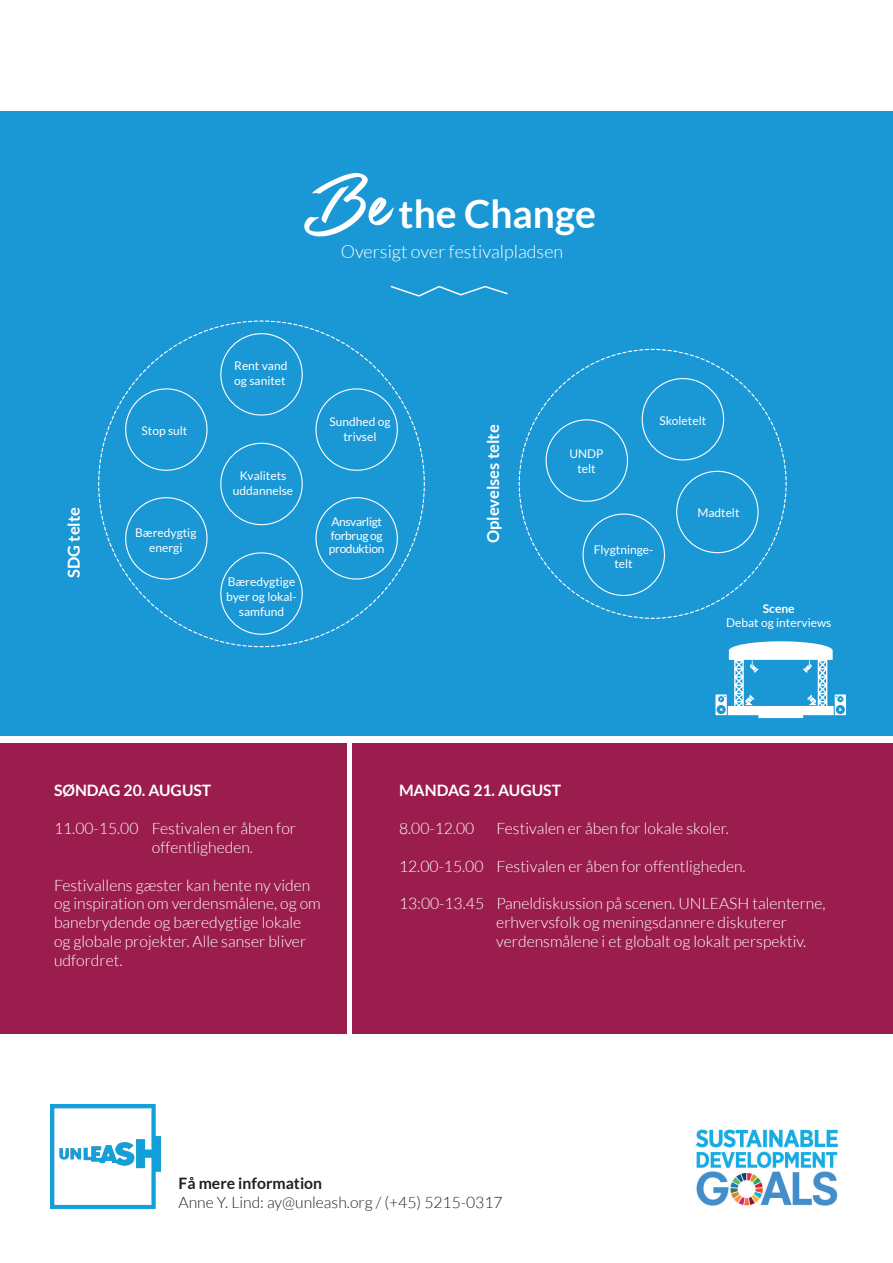
<style>
.page{position:relative;width:893px;height:1263px;background:#fff}
.page>*{position:absolute;margin:0;border:0;box-sizing:border-box;transform-origin:0 0}
.t1{font:700 39px "Lato";color:#fff}
.t2{font:300 18px "Lato";color:#fff}
.t3{font:700 16.5px "Lato";color:#fff}
.t4{font:300 15.75px/18.9px "Lato";color:#fff}
.t5{font:300 15.75px "Lato";color:#231f20}
.t6{font:700 15.75px "Lato";color:#fff}
.t7{font:700 15.75px "Lato";color:#231f20}
.t8{font:12px/15px "Lato";color:#fff;text-align:center}
.t9{font:12px/13.5px "Lato";letter-spacing:-.03em;color:#fff}
.t10{font:700 12px "Lato";color:#fff}
.s1{font-family:"Guld Script PERSONALUSEONLY";font-weight:400;font-size:82.5px}
</style>
<div class="page">
<img style="left:51px;top:1105px;width:109px;height:104px">
<div style="left:0;top:743px;width:347px;height:290px;background:#9a1d4e"></div>
<div style="left:353px;top:743px;width:539px;height:290px;background:#9a1d4e"></div>
<img style="left:695px;top:1129px;width:143px;height:77px">
<div style="left:0;top:111px;width:892px;height:624px;background:#1a97d5"></div>
<svg style="left:518px;top:348px;width:269px;height:271px"></svg>
<div style="left:546px;top:419px;width:82px;height:83px;border:1px solid #fff;border-radius:50%"></div>
<div style="left:642px;top:378px;width:82px;height:82px;border:1px solid #fff;border-radius:50%"></div>
<div style="left:676px;top:471px;width:83px;height:82px;border:1px solid #fff;border-radius:50%"></div>
<div style="left:582px;top:513px;width:83px;height:83px;border:1px solid #fff;border-radius:50%"></div>
<svg style="left:98px;top:320px;width:327px;height:328px"></svg>
<svg style="left:715px;top:641px;width:131px;height:77px"></svg>
<svg style="left:390px;top:285px;width:118px;height:12px"></svg>
<p class="t3" style="left:63px;top:578px;width:73px;rotate:-90deg">SDG telte</p>
<h1 class="t1" style="left:304px;top:189px;width:294px"><span class="s1">Be</span> the Change</h1>
<p class="t2" style="left:341px;top:240px;width:224px">Oversigt over festivalpladsen</p>
<p class="t8" style="left:142px;top:423px;width:47px">Stop sult</p>
<p class="t8" style="left:135px;top:525px;width:63px">Bæredygtig energi</p>
<p class="t8" style="left:234px;top:357px;width:55px;text-align:left">Rent vand og sanitet</p>
<p class="t8" style="left:233px;top:468px;width:62px">Kvalitets uddannelse</p>
<p class="t8" style="left:226px;top:574px;width:72px">Bæredygtige byer og lokal&shy;samfund</p>
<p class="t8" style="left:329px;top:413px;width:63px">Sundhed og trivsel</p>
<p class="t9" style="left:329px;top:515px;width:57px">Ansvarligt forbrug og produktion</p>
<p class="t3" style="left:483px;top:543px;width:120px;rotate:-90deg">Oplevelses telte</p>
<p class="t8" style="left:569px;top:446px;width:36px">UNDP telt</p>
<p class="t8" style="left:660px;top:413px;width:48px">Skoletelt</p>
<p class="t8" style="left:697px;top:505px;width:44px">Madtelt</p>
<p class="t8" style="left:594px;top:543px;width:61px;line-height:13.5px">Flygtninge&shy;telt</p>
<p class="t10" style="left:763px;top:601px;width:33px">Scene</p>
<p class="t8" style="left:726px;top:615px;width:107px">Debat og interviews</p>
<p class="t6" style="left:54px;top:780px;width:159px">SØNDAG 20. AUGUST</p>
<p class="t4" style="left:152px;top:818px;width:146px;text-indent:-98px">11.00-15.00 Festivalen er åben for offentligheden.</p>
<p class="t4" style="left:54px;top:875px;width:268px">Festivallens gæster kan hente ny viden og inspiration om verdensmålene, og om banebrydende og bæredygtige lokale og globale projekter. Alle sanser bliver udfordret.</p>
<p class="t6" style="left:399px;top:780px;width:164px">MANDAG 21. AUGUST</p>
<p class="t4" style="left:399px;top:818px;width:77px">8.00-12.00</p>
<p class="t4" style="left:496px;top:818px;width:234px">Festivalen er åben for lokale skoler.</p>
<p class="t4" style="left:399px;top:856px;width:348px">12.00-15.00 Festivalen er åben for offentligheden.</p>
<p class="t4" style="left:496px;top:894px;width:331px;text-indent:-97px">13:00-13.45 Paneldiskussion på scenen. UNLEASH talenterne, erhvervsfolk og meningsdannere diskuterer verdensmålene i et globalt og lokalt perspektiv.</p>
<p class="t7" style="left:179px;top:1173px;width:145px">Få mere information</p>
<p class="t5" style="left:179px;top:1192px;width:326px">Anne Y. Lind: ay@unleash.org / (+45) 5215-0317</p>
</div>
